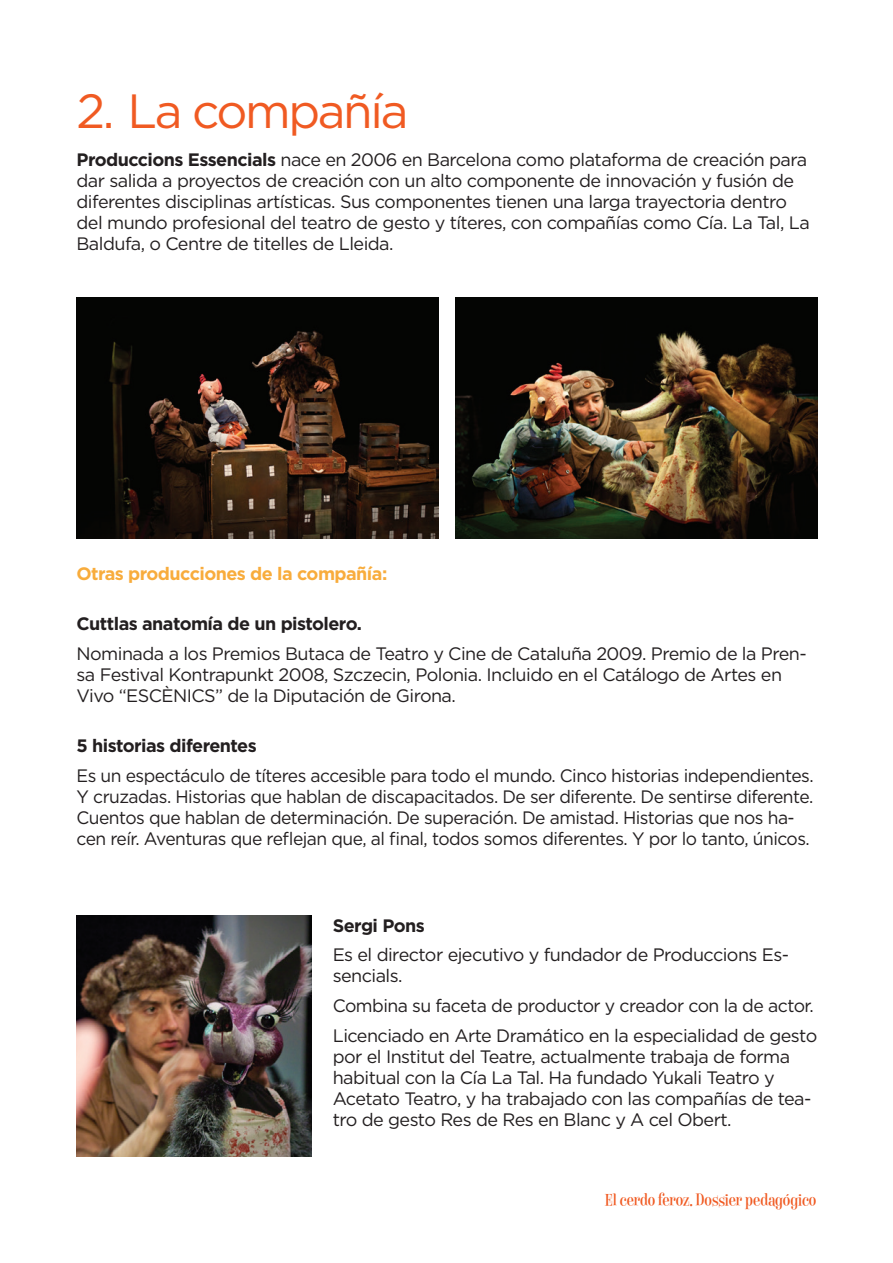
<style>
.page{position:relative;width:893px;height:1263px;background:#fff}
.page>*{position:absolute;margin:0;border:0;box-sizing:border-box;transform-origin:0 0}
.t1{font:48px "Gotham HTF";letter-spacing:-.05em;color:#f05a22}
.t2{font:18px/21px "Gotham HTF";letter-spacing:-.03em;color:#231f20}
.t3{font:700 18px "Gotham HTF";letter-spacing:-.03em;color:#231f20}
.t4{font:18px "Ed";letter-spacing:.01em;color:#f05a22}
.t5{font:700 18px "Gotham HTF";letter-spacing:-.03em;color:#f8ac3c}
.s1{font-weight:700}
</style>
<div class="page">
<img style="left:77px;top:915px;width:234px;height:242px">
<img style="left:77px;top:297px;width:361px;height:242px">
<img style="left:455px;top:297px;width:362px;height:242px">
<h1 class="t1" style="left:77px;top:85px;width:333px">2. La compañía</h1>
<p class="t2" style="left:77px;top:149px;width:735px"><span class="s1">Produccions Essencials</span> nace en 2006 en Barcelona como plataforma de creación para dar salida a proyectos de creación con un alto componente de innovación y fusión de diferentes disciplinas artísticas. Sus componentes tienen una larga trayectoria dentro del mundo profesional del teatro de gesto y títeres, con compañías como Cía. La Tal, La Baldufa, o Centre de titelles de Lleida.</p>
<p class="t5" style="left:77px;top:563px;width:312px">Otras producciones de la compañía:</p>
<p class="t3" style="left:77px;top:613px;width:287px">Cuttlas anatomía de un pistolero.</p>
<p class="t2" style="left:77px;top:643px;width:732px">Nominada a los Premios Butaca de Teatro y Cine de Cataluña 2009. Premio de la Pren&shy;sa Festival Kontrapunkt 2008, Szczecin, Polonia. Incluido en el Catálogo de Artes en<br>Vivo “ESCÈNICS” de la Diputación de Girona.</p>
<p class="t3" style="left:77px;top:735px;width:182px">5 historias diferentes</p>
<p class="t2" style="left:77px;top:765px;width:739px">Es un espectáculo de títeres accesible para todo el mundo. Cinco historias independientes.<br>Y cruzadas. Historias que hablan de discapacitados. De ser diferente. De sentirse diferente.<br>Cuentos que hablan de determinación. De superación. De amistad. Historias que nos ha&shy;cen reír. Aventuras que reflejan que, al final, todos somos diferentes. Y por lo tanto, únicos.</p>
<p class="t3" style="left:333px;top:915px;width:94px">Sergi Pons</p>
<p class="t2" style="left:333px;top:944px;width:458px">Es el director ejecutivo y fundador de Produccions Es&shy;sencials.</p>
<p class="t2" style="left:333px;top:990px;width:486px;line-height:29.5px">Combina su faceta de productor y creador con la de actor.<br>Licenciado en Arte Dramático en la especialidad de gesto</p>
<p class="t2" style="left:333px;top:1045px;width:480px">por el Institut del Teatre, actualmente trabaja de forma habitual con la Cía La Tal. Ha fundado Yukali Teatro y Acetato Teatro, y ha trabajado con las compañías de tea&shy;tro de gesto Res de Res en Blanc y A cel Obert.</p>
<p class="t4" style="left:606px;top:1190px;width:212px">El cerdo feroz. Dossier pedagógico</p>
</div>
